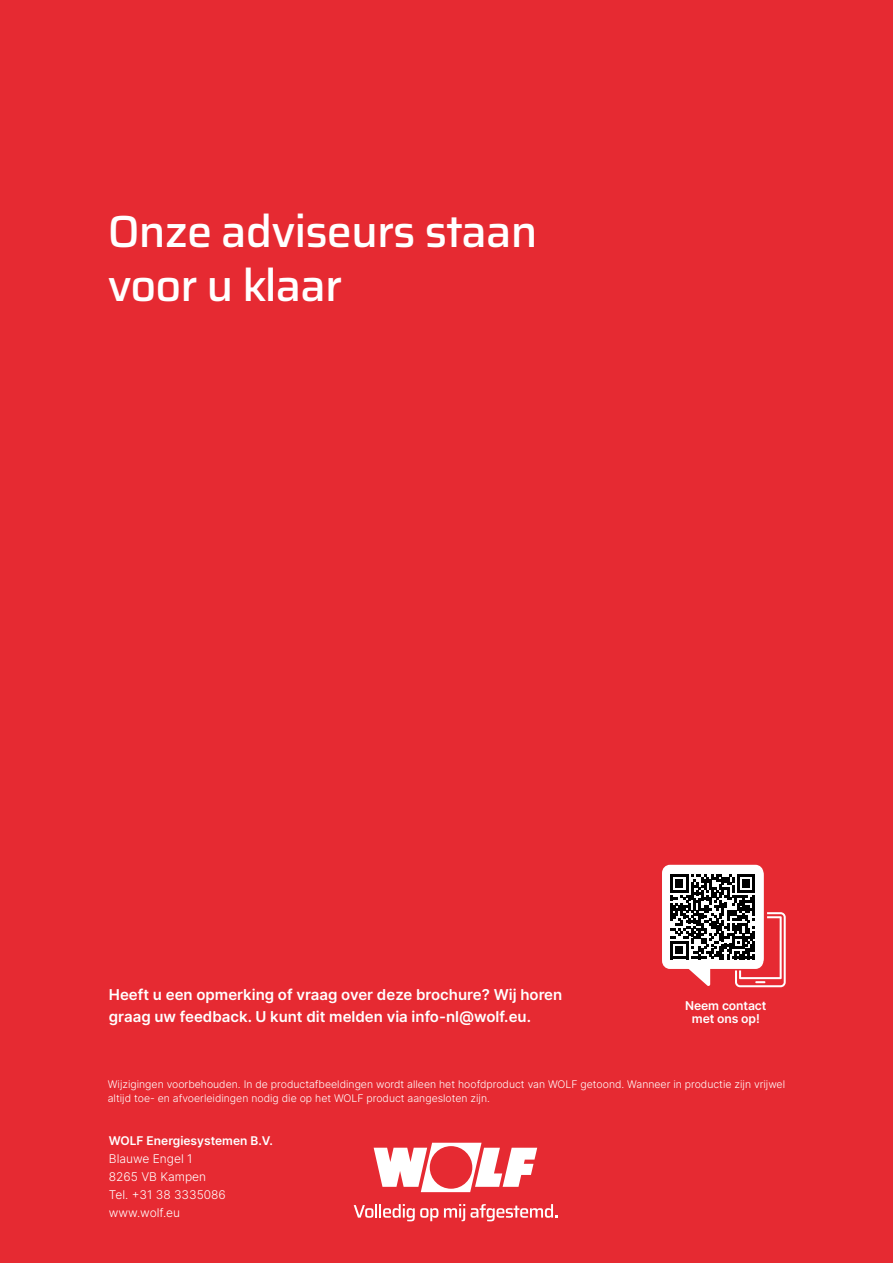
<style>
.page{position:relative;width:893px;height:1263px;background:#e62a32}
.page>*{position:absolute;margin:0;border:0;box-sizing:border-box;transform-origin:0 0}
.t1{font:500 45px/54px "Saira";letter-spacing:-.02em;color:#fff}
.t2{font:600 15px/22.5px "Inter";color:#fff}
.t3{font:600 12.15px/12.6px "Inter";letter-spacing:-.01em;color:#fff;text-align:center}
.t4{font:300 12px/18px "Inter";color:#fff}
.t5{font:600 12px "Inter";color:#fff}
.t6{font:300 10.5px/13.5px "Inter";color:#fff}
</style>
<div class="page">
<svg style="left:662px;top:866px;width:124px;height:121px"></svg>
<svg style="left:374px;top:1143px;width:163px;height:49px"></svg>
<svg style="left:354px;top:1204px;width:203px;height:18px"></svg>
<h1 class="t1" style="left:108px;top:203px;width:431px">Onze adviseurs staan voor u klaar</h1>
<h2 class="t2" style="left:109px;top:982px;width:455px">Heeft u een opmerking of vraag over deze brochure? Wij horen graag uw feedback. U kunt dit melden via info-nl@wolf.eu.</h2>
<p class="t3" style="left:685px;top:999px;width:83px">Neem contact met ons op!</p>
<p class="t6" style="left:108px;top:1077px;width:679px">Wijzigingen voorbehouden. In de productafbeeldingen wordt alleen het hoofdproduct van WOLF getoond. Wanneer in productie zijn vrijwel altijd toe- en afvoerleidingen nodig die op het WOLF product aangesloten zijn.</p>
<p class="t5" style="left:109px;top:1131px;width:165px">WOLF Energiesystemen B.V.</p>
<p class="t4" style="left:109px;top:1149px;width:119px">Blauwe Engel 1<br>8265 VB Kampen<br>Tel. +31 38 3335086 www.wolf.eu</p>
</div>
